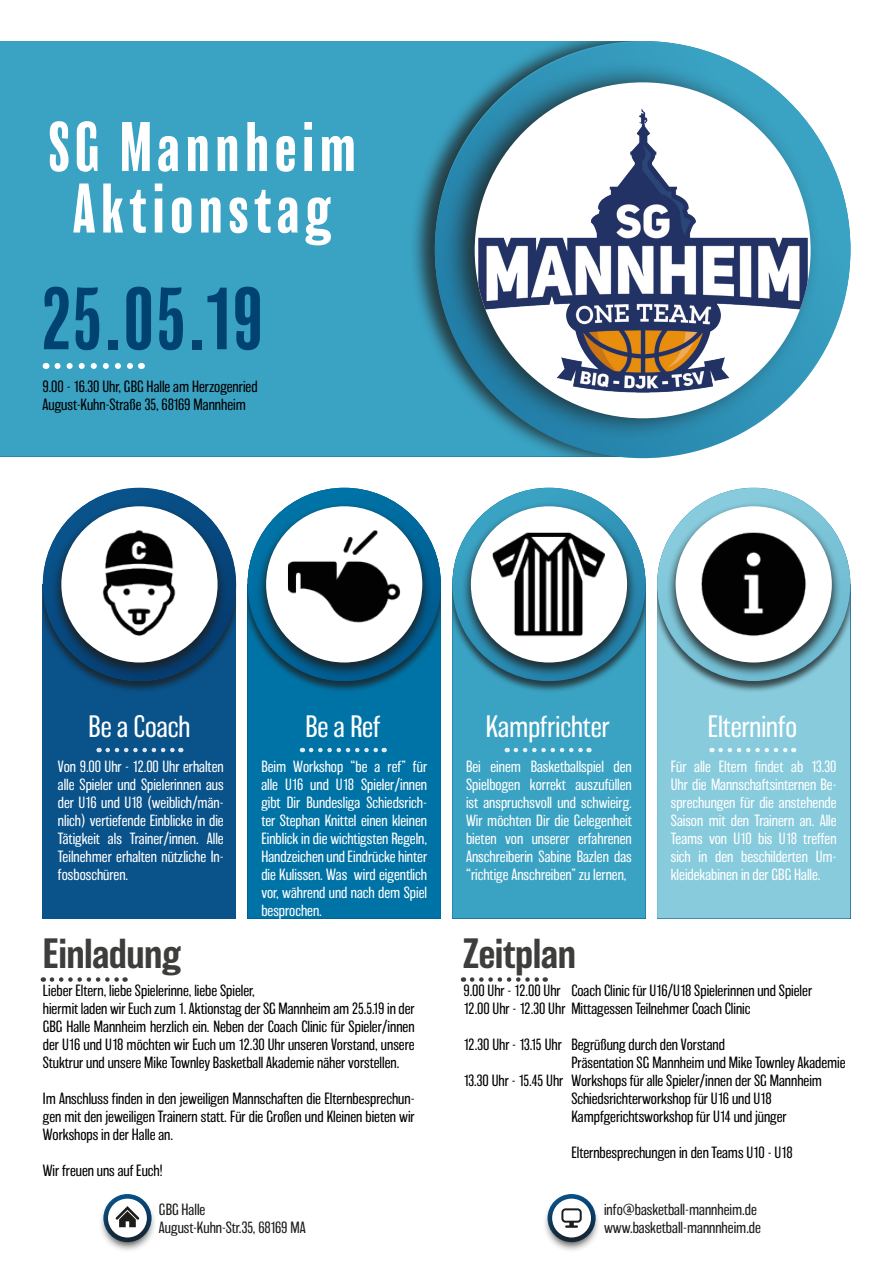
<style>
.page{position:relative;width:893px;height:1263px;background:#fff}
.page>*{position:absolute;margin:0;border:0;box-sizing:border-box;transform-origin:0 0}
.Slogan_2{font:condensed 81px "Balboa";color:#004271}
.Slogan{font:condensed 64.5px "Balboa";letter-spacing:.09em;color:#fff}
.t1{font:500 39px "Balboa";color:#3d3d3c}
.Subtitle{font:200 28.5px "Balboa";color:#fff}
.Text{font:200 15px/18px "Balboa";color:#000;text-align:justify}
.Text_2{font:200 15px/18px "Balboa";color:#fff;text-align:justify}
.Contact{font:200 15px "Balboa";color:#1d1d1b}
</style>
<div class="page">
<div style="left:43px;top:584px;width:193px;height:334px;background:#09528a"></div>
<div style="left:43px;top:488px;width:193px;height:205px;background:#1d1d1b;opacity:.75"></div>
<svg style="left:43px;top:488px;width:193px;height:193px;fill:#085087"></svg>
<div style="left:51px;top:502px;width:177px;height:176px;background:#1d1d1b;opacity:.8"></div>
<div style="left:61px;top:506px;width:157px;height:156px;background:#fff;border-radius:50%"></div>
<img style="left:83px;top:528px;width:113px;height:113px">
<div style="left:248px;top:693px;width:193px;height:225px;background:#0073a6"></div>
<div style="left:248px;top:488px;width:193px;height:205px;background:#1d1d1b;opacity:.75"></div>
<svg style="left:248px;top:488px;width:193px;height:193px;fill:#0070a3"></svg>
<div style="left:256px;top:502px;width:176px;height:176px;background:#1d1d1b;opacity:.8"></div>
<div style="left:266px;top:506px;width:156px;height:156px;background:#fff;border-radius:50%"></div>
<img style="left:288px;top:528px;width:112px;height:113px">
<div style="left:452px;top:693px;width:194px;height:225px;background:#3aa2c3"></div>
<div style="left:452px;top:488px;width:194px;height:205px;background:#1d1d1b;opacity:.75"></div>
<svg style="left:452px;top:488px;width:194px;height:193px;fill:#379ec0"></svg>
<div style="left:461px;top:502px;width:176px;height:176px;background:#1d1d1b;opacity:.8"></div>
<div style="left:471px;top:506px;width:156px;height:156px;background:#fff;border-radius:50%"></div>
<img style="left:493px;top:528px;width:112px;height:113px">
<div style="left:0;top:41px;width:410px;height:416px;background:#3aa2c3"></div>
<div style="left:410px;top:41px;width:440px;height:416px;background:#1d1d1b;opacity:.75"></div>
<svg style="left:435px;top:43px;width:415px;height:415px;fill:#379ec0"></svg>
<div style="left:657px;top:693px;width:193px;height:225px;background:#87cbdd"></div>
<div style="left:657px;top:488px;width:193px;height:205px;background:#1d1d1b;opacity:.75"></div>
<svg style="left:657px;top:488px;width:193px;height:193px;fill:#84c9db"></svg>
<div style="left:666px;top:502px;width:176px;height:176px;background:#1d1d1b;opacity:.8"></div>
<div style="left:676px;top:506px;width:156px;height:156px;background:#fff;border-radius:50%"></div>
<img style="left:697px;top:528px;width:113px;height:113px">
<svg style="left:57px;top:363px;width:78px;height:6px"></svg>
<svg style="left:108px;top:748px;width:73px;height:4px"></svg>
<svg style="left:311px;top:748px;width:74px;height:4px"></svg>
<svg style="left:516px;top:748px;width:73px;height:4px"></svg>
<svg style="left:721px;top:748px;width:73px;height:4px"></svg>
<svg style="left:52px;top:977px;width:74px;height:5px"></svg>
<svg style="left:472px;top:977px;width:74px;height:5px"></svg>
<div style="left:99px;top:1195px;width:57px;height:57px;background:#1d1d1b;opacity:.8"></div>
<div style="left:108px;top:1198px;width:39px;height:39px;background:#fff;border-radius:50%"></div>
<svg style="left:116px;top:1206px;width:23px;height:21px"></svg>
<div style="left:543px;top:1195px;width:58px;height:57px;background:#1d1d1b;opacity:.8"></div>
<div style="left:552px;top:1198px;width:39px;height:39px;background:#fff;border-radius:50%"></div>
<svg style="left:561px;top:1208px;width:21px;height:20px"></svg>
<div style="left:442px;top:61px;width:379px;height:379px;background:#1d1d1b;opacity:.8"></div>
<img style="left:475px;top:82px;width:336px;height:336px;border-radius:168px">
<p class="Slogan" style="left:49px;top:114px;width:308px">SG Mannheim</p>
<p class="Slogan" style="left:73px;top:175px;width:259px">Aktionstag</p>
<p class="Slogan_2" style="left:43px;top:277px;width:220px">25.05.19</p>
<p class="Text" style="left:43px;top:377px;width:217px">9.00 - 16.30 Uhr, GBG Halle am Herzogenried</p>
<p class="Text" style="left:43px;top:395px;width:205px">August-Kuhn-Straße 35, 68169 Mannheim</p>
<p class="Subtitle" style="left:89px;top:711px;width:103px">Be a Coach</p>
<p class="Text_2" style="left:58px;top:758px;width:167px">Von 9.00 Uhr - 12.00 Uhr erhalten alle Spieler und Spielerinnen aus der U16 und U18 (weiblich/män&shy;nlich) vertiefende Einblicke in die Tätigkeit als Trainer/innen. Alle Teilnehmer erhalten nützliche In&shy;fosboschüren.</p>
<p class="t1" style="left:43px;top:932px;width:140px">Einladung</p>
<p class="Subtitle" style="left:305px;top:711px;width:77px">Be a Ref</p>
<p class="Text_2" style="left:261px;top:758px;width:167px">Beim Workshop “be a ref” für alle U16 und U18 Spieler/innen gibt Dir Bundesliga Schiedsrich&shy;ter Stephan Knittel einen kleinen Einblick in die wichtigsten Regeln, Handzeichen und Eindrücke hinter die Kulissen. Was wird eigentlich vor, während und nach dem Spiel besprochen.</p>
<p class="Text" style="left:43px;top:981px;width:214px">Lieber Eltern, liebe Spielerinne, liebe Spieler,</p>
<p class="Text" style="left:43px;top:999px;width:373px">hiermit laden wir Euch zum 1. Aktionstag der SG Mannheim am 25.5.19 in der GBG Halle Mannheim herzlich ein. Neben der Coach Clinic für Spieler/innen der U16 und U18 möchten wir Euch um 12.30 Uhr unseren Vorstand, unsere Stuktrur und unsere Mike Townley Basketball Akademie näher vorstellen.</p>
<p class="Text" style="left:43px;top:1089px;width:373px">Im Anschluss finden in den jeweiligen Mannschaften die Elternbesprechun&shy;gen mit den jeweiligen Trainern statt. Für die Großen und Kleinen bieten wir Workshops in der Halle an.</p>
<p class="Text" style="left:43px;top:1161px;width:121px">Wir freuen uns auf Euch!</p>
<p class="Contact" style="left:159px;top:1201px;width:48px">GBG Halle</p>
<p class="Contact" style="left:159px;top:1219px;width:148px">August-Kuhn-Str.35, 68169 MA</p>
<p class="Subtitle" style="left:486px;top:711px;width:125px">Kampfrichter</p>
<p class="Text_2" style="left:466px;top:758px;width:167px">Bei einem Basketballspiel den Spielbogen korrekt auszufüllen ist anspruchsvoll und schwieirg.<br>Wir möchten Dir die Gelegenheit bieten von unserer erfahrenen Anschreiberin Sabine Bazlen das “richtige Anschreiben” zu lernen,</p>
<p class="t1" style="left:463px;top:932px;width:114px">Zeitplan</p>
<p class="Subtitle" style="left:708px;top:711px;width:91px">Elterninfo</p>
<p class="Text_2" style="left:671px;top:758px;width:167px">Für alle Eltern findet ab 13.30<br>Uhr die Mannschaftsinternen Be&shy;sprechungen für die anstehende Saison mit den Trainern an. Alle Teams von U10 bis U18 treffen sich in den beschilderten Um&shy;kleidekabinen in der GBG Halle.</p>
<p class="Text" style="left:463px;top:982px;width:350px">9.00 Uhr - 12.00 Uhr Coach Clinic für U16/U18 Spielerinnen und Spieler</p>
<p class="Text" style="left:463px;top:1000px;width:289px">12.00 Uhr - 12.30 Uhr Mittagessen Teilnehmer Coach Clinic</p>
<p class="Text" style="left:463px;top:1036px;width:263px">12.30 Uhr - 13.15 Uhr Begrüßung durch den Vorstand</p>
<p class="Text" style="left:571px;top:1054px;width:276px">Präsentation SG Mannheim und Mike Townley Akademie</p>
<p class="Text" style="left:463px;top:1072px;width:360px">13.30 Uhr - 15.45 Uhr Workshops für alle Spieler/innen der SG Mannheim</p>
<p class="Text" style="left:571px;top:1090px;width:202px">Schiedsrichterworkshop für U16 und U18</p>
<p class="Text" style="left:571px;top:1108px;width:217px">Kampfgerichtsworkshop für U14 und jünger</p>
<p class="Text" style="left:571px;top:1144px;width:223px">Elternbesprechungen in den Teams U10 - U18</p>
<p class="Contact" style="left:604px;top:1201px;width:154px">info@basketball-mannheim.de</p>
<p class="Contact" style="left:604px;top:1219px;width:158px">www.basketball-mannnheim.de</p>
</div>
